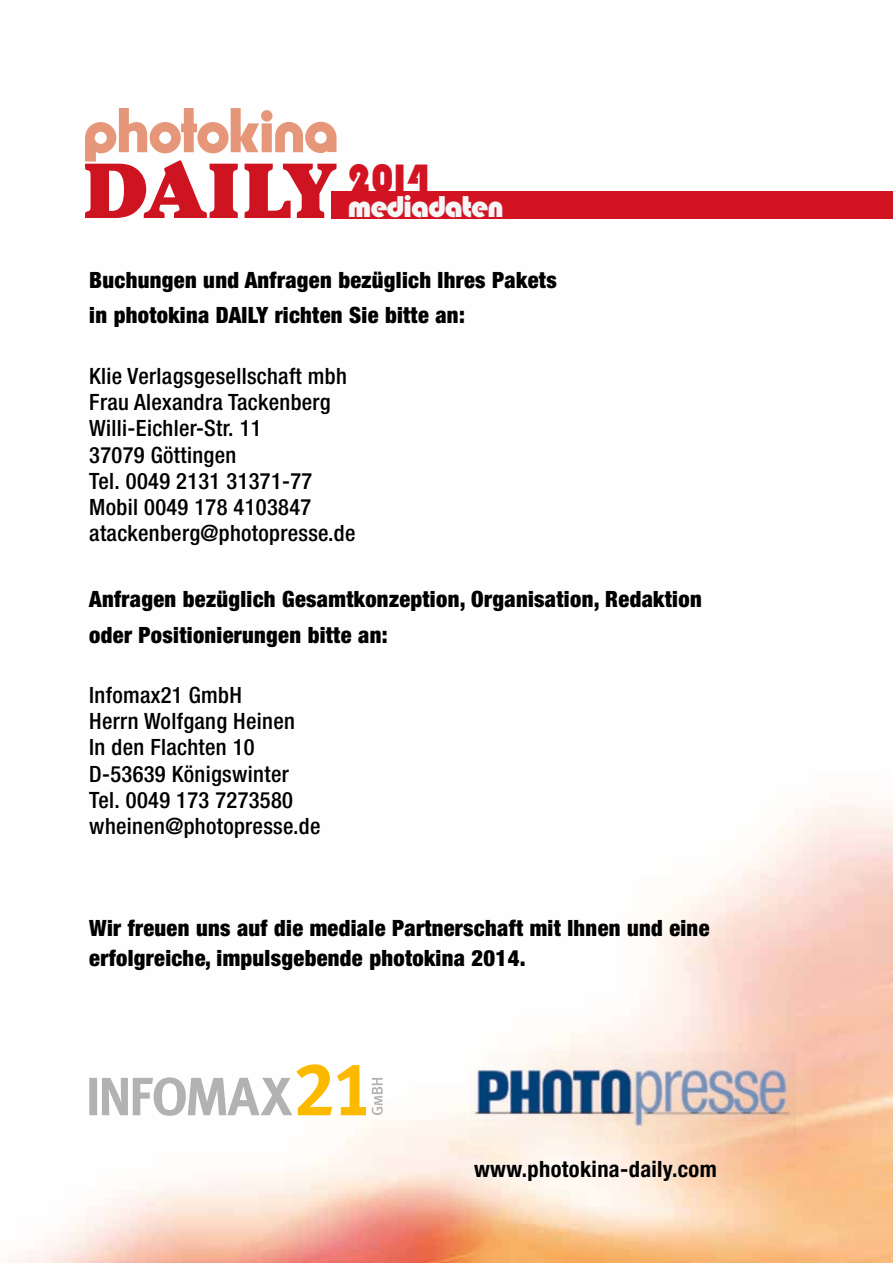
<style>
.page{position:relative;width:893px;height:1263px;background:#fff}
.page>*{position:absolute;margin:0;border:0;box-sizing:border-box;transform-origin:0 0}
.t1{font:40.8px "Bauhaus 93";color:#d21422}
.t2{font:31.35px "Bauhaus 93";letter-spacing:-.045em;color:#f6f6f6}
.t3{font:500 condensed 22.5px/26.2px "Helvetica Neue";letter-spacing:.015em;color:#000}
.t4{font:900 condensed 22.5px/35.2px "Helvetica Neue";letter-spacing:.015em;color:#000}
.t5{font:700 condensed 22.5px "Helvetica Neue";letter-spacing:.015em;color:#000}
</style>
<div class="page">
<img style="left:8px;top:134px;width:885px;height:1129px">
<div style="left:332px;top:191px;width:561px;height:27px;background:#d21422"></div>
<svg style="left:85px;top:108px;width:251px;height:110px"></svg>
<svg style="left:372px;top:1078px;width:11px;height:37px"></svg>
<svg style="left:89px;top:1064px;width:277px;height:52px"></svg>
<img style="left:470px;top:1054px;width:325px;height:89px">
<h1 class="t1" style="left:348px;top:155px;width:83px">2014</h1>
<h2 class="t2" style="left:348px;top:189px;width:158px">mediadaten</h2>
<p class="t4" style="left:89px;top:262px;width:469px">Buchungen und Anfragen bezüglich Ihres Pakets in photokina DAILY richten Sie bitte an:</p>
<p class="t3" style="left:89px;top:362px;width:268px">Klie Verlagsgesellschaft mbh<br>Frau Alexandra Tackenberg<br>Willi-Eichler-Str. 11<br>37079 Göttingen<br>Tel. 0049 2131 31371-77<br>Mobil 0049 178 4103847 atackenberg@photopresse.de</p>
<p class="t4" style="left:89px;top:581px;width:614px">Anfragen bezüglich Gesamtkonzeption, Organisation, Redaktion oder Positionierungen bitte an:</p>
<p class="t3" style="left:89px;top:681px;width:233px">Infomax21 GmbH<br>Herrn Wolfgang Heinen<br>In den Flachten 10<br>D-53639 Königswinter<br>Tel. 0049 173 7273580 wheinen@photopresse.de</p>
<p class="t4" style="left:89px;top:912px;width:622px;line-height:30.8px">Wir freuen uns auf die mediale Partnerschaft mit Ihnen und eine erfolgreiche, impulsgebende photokina 2014.</p>
<p class="t5" style="left:474px;top:1155px;width:244px">www.photokina-daily.com</p>
</div>
